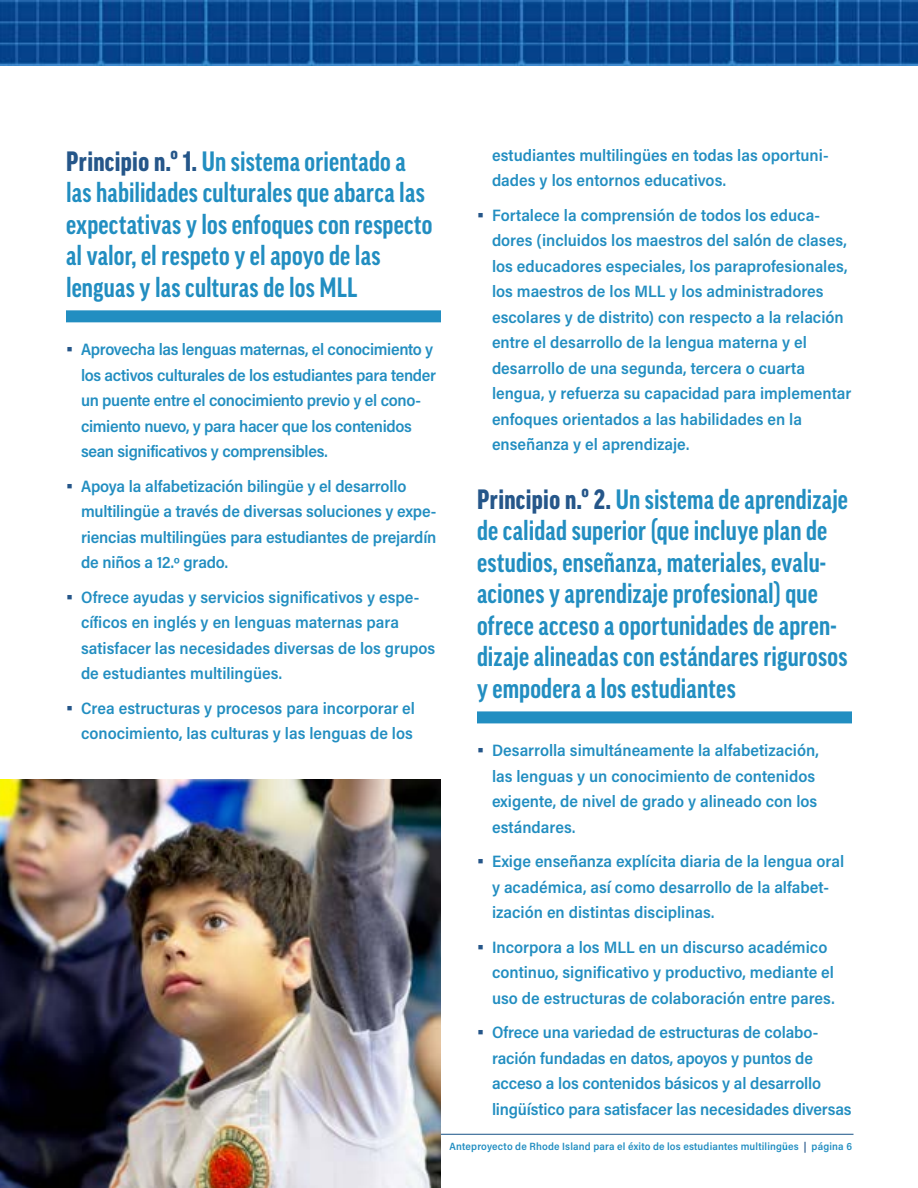
<style>
.page{position:relative;width:918px;height:1188px;background:#fff}
.page>*{position:absolute;margin:0;border:0;box-sizing:border-box;transform-origin:0 0}
.t1{font:700 condensed 27px/31.5px "Good Pro";letter-spacing:.01em;color:#228ec1}
.t2{font:600 16.5px/25.5px "Acumin Pro Semi Cond";color:#228ec1}
.t3{font:600 16.5px/25.5px "Acumin Pro Semi Cond";letter-spacing:-.02em;color:#228ec1}
.t4{font:600 10.5px "Acumin Pro Semi Cond";letter-spacing:.015em;color:#228ec1}
.s1{font-weight:900;color:#255689}
.s2{font-weight:700;font-size:22.5px;color:#255689}
.s3{color:#008bbf}
.s4{color:#255689}
</style>
<div class="page">
<img style="left:0;top:0;width:918px;height:65px">
<hr style="left:66px;top:1134px;width:788px;height:1px;background:#175286">
<div style="left:66px;top:310px;width:375px;height:12px;background:#228ec1"></div>
<div style="left:477px;top:711px;width:375px;height:12px;background:#228ec1"></div>
<img style="left:0;top:779px;width:441px;height:409px">
<h1 class="t1" style="left:66px;top:145px;width:368px"><span class="s1">Principio n.º 1.</span> Un sistema orientado a las habilidades culturales que abarca las expectativas y los enfoques con respecto al valor, el respeto y el apoyo de las lenguas y las culturas de los MLL</h1>
<p class="t3" style="left:81px;top:336px;width:357px;text-indent:-15px"><span class="s2">•</span> Aprovecha las lenguas maternas, el conocimiento y los activos culturales de los estudiantes para tender un puente entre el conocimiento previo y el cono&shy;cimiento nuevo, y para hacer que los contenidos sean significativos y comprensibles.</p>
<p class="t2" style="left:81px;top:473px;width:357px;text-indent:-15px"><span class="s2">•</span> Apoya la alfabetización bilingüe y el desarrollo multilingüe a través de diversas soluciones y expe&shy;riencias multilingües para estudiantes de prejardín de niños a 12.º grado.</p>
<p class="t2" style="left:81px;top:584px;width:356px;text-indent:-15px"><span class="s2">•</span> Ofrece ayudas y servicios significativos y espe&shy;cíficos en inglés y en lenguas maternas para satisfacer las necesidades diversas de los grupos de estudiantes multilingües.</p>
<p class="t2" style="left:66px;top:695px;width:351px;text-align:right"><span class="s2">•</span> Crea estructuras y procesos para incorporar el conocimiento, las culturas y las lenguas de los</p>
<p class="t2" style="left:492px;top:142px;width:338px">estudiantes multilingües en todas las oportuni&shy;dades y los entornos educativos.</p>
<p class="t2" style="left:492px;top:202px;width:361px;text-indent:-15px"><span class="s2">•</span> Fortalece la comprensión de todos los educa&shy;dores (incluidos los maestros del salón de clases, los educadores especiales, los paraprofesionales, los maestros de los MLL y los administradores escolares y de distrito) con respecto a la relación entre el desarrollo de la lengua materna y el desarrollo de una segunda, tercera o cuarta lengua, y refuerza su capacidad para implementar enfoques orientados a las habilidades en la enseñanza y el aprendizaje.</p>
<p class="t1" style="left:477px;top:484px;width:372px"><span class="s1">Principio n.º 2.</span> Un sistema de aprendizaje de calidad superior (que incluye plan de estudios, enseñanza, materiales, evalu&shy;aciones y aprendizaje profesional) que ofrece acceso a oportunidades de apren&shy;dizaje alineadas con estándares rigurosos y empodera a los estudiantes</p>
<p class="t2" style="left:492px;top:737px;width:328px;text-indent:-15px"><span class="s2">•</span> Desarrolla simultáneamente la alfabetización, las lenguas y un conocimiento de contenidos exigente, de nivel de grado y alineado con los estándares.</p>
<p class="t2" style="left:492px;top:848px;width:354px;text-indent:-15px"><span class="s2">•</span> Exige enseñanza explícita diaria de la lengua oral y académica, así como desarrollo de la alfabet&shy;ización en distintas disciplinas.</p>
<p class="t2" style="left:492px;top:934px;width:344px;text-indent:-15px"><span class="s2">•</span> Incorpora a los MLL en un discurso académico continuo, significativo y productivo, mediante el uso de estructuras de colaboración entre pares.</p>
<p class="t2" style="left:492px;top:1019px;width:361px;text-indent:-15px"><span class="s2">•</span> Ofrece una variedad de estructuras de colabo&shy;ración fundadas en datos, apoyos y puntos de acceso a los contenidos básicos y al desarrollo lingüístico para satisfacer las necesidades diversas</p>
<p class="t4" style="left:449px;top:1139px;width:404px">Anteproyecto de Rhode Island para el éxito de los estudiantes multiling<span class="s3">ü</span>es <span class="s4">|</span> página 6</p>
</div>
